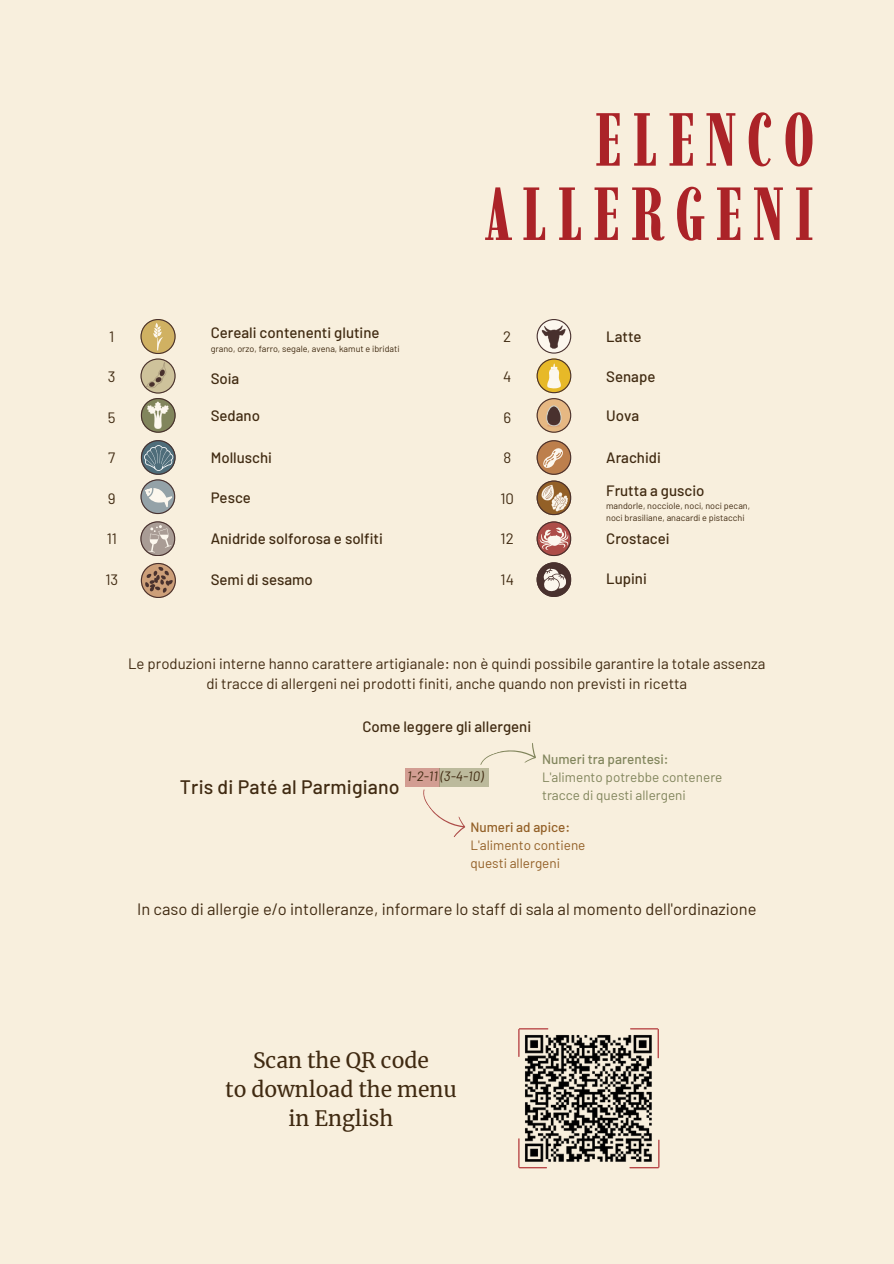
<style>
.page{position:relative;width:894px;height:1264px;background:#fff}
.page>*{position:absolute;margin:0;border:0;box-sizing:border-box;transform-origin:0 0}
.t1{font:700 75px/74.2px "Imbue 24 pt";letter-spacing:.13em;color:#ab2328;text-align:right}
.t2{font:21px/29.2px "Merriweather";letter-spacing:-.005em;color:#402a11;text-align:center}
.t3{font:500 19.5px "Barlow";letter-spacing:.01em;color:#402a11}
.t4{font:16.5px "Barlow";color:#402a11}
.t5{font:15px/20.2px "Barlow";color:#402a11;text-align:center}
.t6{font:500 15px "Barlow";color:#402a11}
.t7{font:13.5px/18px "Barlow";color:#81855c}
.t8{font:13.5px/18px "Barlow";color:#936027}
.t9{font:italic 13.5px "Barlow";color:#402a11}
.t10{font:9px "Barlow";color:#402a11}
.s1{font-weight:500}
</style>
<div class="page">
<div style="left:0;top:0;width:893px;height:1263px;background:#f8efdd"></div>
<svg style="left:141px;top:563px;width:35px;height:35px"></svg>
<svg style="left:140px;top:521px;width:35px;height:35px"></svg>
<svg style="left:140px;top:440px;width:35px;height:74px"></svg>
<svg style="left:140px;top:319px;width:35px;height:113px"></svg>
<svg style="left:536px;top:521px;width:35px;height:35px"></svg>
<svg style="left:536px;top:562px;width:35px;height:35px"></svg>
<svg style="left:536px;top:319px;width:35px;height:114px"></svg>
<svg style="left:536px;top:440px;width:35px;height:75px"></svg>
<div style="left:404px;top:768px;width:35px;height:18px;background:#d29d92"></div>
<div style="left:439px;top:768px;width:50px;height:18px;background:#bcba9c"></div>
<svg style="left:480px;top:743px;width:56px;height:22px"></svg>
<svg style="left:418px;top:781px;width:49px;height:56px"></svg>
<svg style="left:658px;top:1140px;width:1px;height:28px"></svg>
<img style="left:538px;top:482px;width:31px;height:31px">
<img style="left:538px;top:323px;width:31px;height:28px">
<img style="left:143px;top:361px;width:29px;height:30px">
<img style="left:518px;top:1028px;width:140px;height:140px">
<h5 class="t1" style="left:485px;top:102px;width:331px">ELENCO<br>ALLERGENI</h5>
<h5 class="t5" style="left:109px;top:325px;width:7px">1</h5>
<p class="t5" style="left:108px;top:366px;width:9px">3</p>
<p class="t5" style="left:108px;top:406px;width:9px">5</p>
<p class="t5" style="left:108px;top:447px;width:9px">7</p>
<p class="t5" style="left:108px;top:487px;width:9px">9</p>
<p class="t5" style="left:107px;top:528px;width:12px">11</p>
<p class="t5" style="left:105px;top:568px;width:14px">13</p>
<p class="t6" style="left:211px;top:323px;width:170px">Cereali contenenti glutine</p>
<p class="t10" style="left:211px;top:343px;width:190px">grano, orzo, farro, segale, avena, kamut e ibridati</p>
<p class="t6" style="left:211px;top:368px;width:30px">Soia</p>
<h4 class="t6" style="left:211px;top:406px;width:51px">Sedano</h4>
<h4 class="t6" style="left:211px;top:448px;width:63px">Molluschi</h4>
<h4 class="t6" style="left:211px;top:488px;width:42px">Pesce</h4>
<h4 class="t6" style="left:211px;top:529px;width:173px">Anidride solforosa e solfiti</h4>
<h4 class="t6" style="left:211px;top:570px;width:104px">Semi di sesamo</h4>
<h4 class="t5" style="left:503px;top:325px;width:10px">2</h4>
<h5 class="t5" style="left:503px;top:366px;width:10px">4</h5>
<h5 class="t5" style="left:503px;top:406px;width:9px">6</h5>
<h5 class="t5" style="left:503px;top:447px;width:9px">8</h5>
<h5 class="t5" style="left:500px;top:487px;width:15px">10</h5>
<h5 class="t5" style="left:500px;top:528px;width:15px">12</h5>
<h5 class="t5" style="left:500px;top:568px;width:15px">14</h5>
<p class="t6" style="left:606px;top:326px;width:37px">Latte</p>
<h5 class="t6" style="left:606px;top:366px;width:51px">Senape</h5>
<p class="t6" style="left:606px;top:406px;width:35px">Uova</p>
<p class="t6" style="left:606px;top:447px;width:56px">Arachidi</p>
<p class="t6" style="left:606px;top:480px;width:100px">Frutta a guscio</p>
<p class="t10" style="left:606px;top:500px;width:145px">mandorle, nocciole, noci, noci pecan,</p>
<p class="t10" style="left:606px;top:512px;width:140px">noci brasiliane, anacardi e pistacchi</p>
<p class="t6" style="left:606px;top:529px;width:65px">Crostacei</p>
<h4 class="t6" style="left:606px;top:569px;width:42px">Lupini</h4>
<h4 class="t5" style="left:128px;top:653px;width:638px">Le produzioni interne hanno carattere artigianale: non è quindi possibile garantire la totale assenza di tracce di allergeni nei prodotti finiti, anche quando non previsti in ricetta</h4>
<h4 class="t6" style="left:362px;top:717px;width:170px">Come leggere gli allergeni</h4>
<h4 class="t7" style="left:542px;top:749px;width:182px"><span class="s1">Numeri tra parentesi:<br></span>L'alimento potrebbe contenere tracce di questi allergeni</h4>
<p class="t8" style="left:470px;top:817px;width:117px"><span class="s1">Numeri ad apice:<br></span>L'alimento contiene questi allergeni</p>
<p class="t4" style="left:137px;top:898px;width:620px">In caso di allergie e/o intolleranze, informare lo staff di sala al momento dell'ordinazione</p>
<h5 class="t9" style="left:407px;top:767px;width:78px">1-2-11 (3-4-10)</h5>
<h1 class="t3" style="left:180px;top:774px;width:221px">Tris di Paté al Parmigiano</h1>
<p class="t2" style="left:225px;top:1045px;width:233px">Scan the QR code<br>to download the menu in English</p>
</div>
